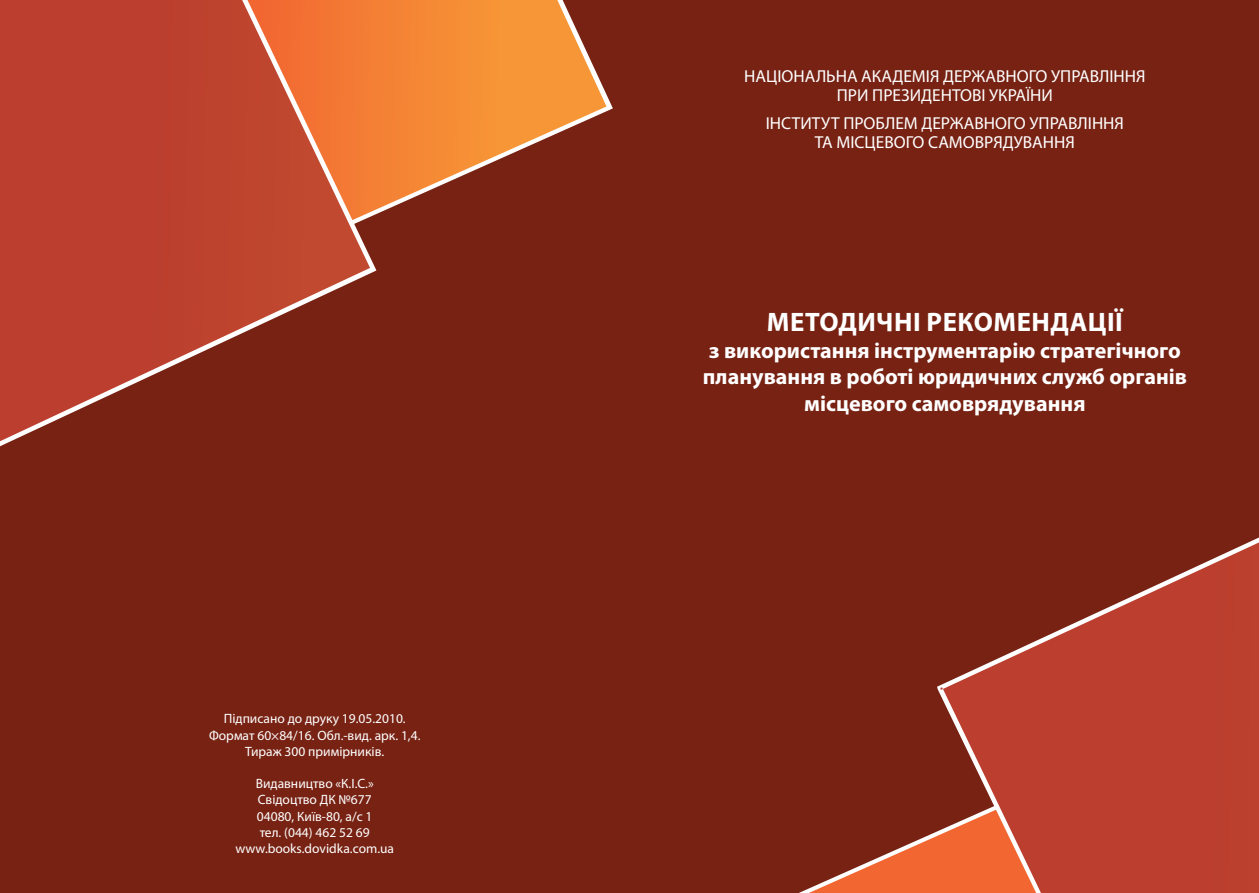
<style>
.page{position:relative;width:1259px;height:893px;background:#772213}
.page>*{position:absolute;margin:0;border:0;box-sizing:border-box;transform-origin:0 0}
.t1{font:700 26.85px "Myriad Pro";letter-spacing:.02em;color:#fff}
.t2{font:700 22.05px/26.5px "Myriad Pro";color:#fff;text-align:center}
.t3{font:17.4px/18.9px "Myriad Pro";color:#fff;text-align:center}
.t4{font:13.5px/16.2px "Myriad Pro";color:#fff;text-align:center}
</style>
<div class="page">
<div style="left:744px;top:456px;width:193px;height:437px;background:#772213"></div>
<svg style="left:376px;top:0;width:237px;height:422px;background:#a34921"></svg>
<svg style="left:0;top:0;width:376px;height:488px;background:#af402b"></svg>
<svg style="left:937px;top:436px;width:322px;height:457px;background:#a23827"></svg>
<p class="t4" style="left:209px;top:711px;width:213px">Підписано до друку 19.05.2010.<br>Формат 60×84/16. Обл.-вид. арк. 1,4.<br>Тираж 300 примірників.</p>
<p class="t4" style="left:235px;top:775px;width:160px">Видавництво «К.І.С.»<br>Свідоцтво ДК №677<br>04080, Київ-80, а/с 1<br>тел. (044) 462 52 69 www.books.dovidka.com.ua</p>
<p class="t3" style="left:744px;top:66px;width:403px">НАЦІОНАЛЬНА АКАДЕМІЯ ДЕРЖАВНОГО УПРАВЛІННЯ<br>ПРИ ПРЕЗИДЕНТОВІ УКРАЇНИ</p>
<p class="t3" style="left:766px;top:113px;width:360px">ІНСТИТУТ ПРОБЛЕМ ДЕРЖАВНОГО УПРАВЛІННЯ<br>ТА МІСЦЕВОГО САМОВРЯДУВАННЯ</p>
<h1 class="t1" style="left:767px;top:305px;width:357px">Методичні рекомендації</h1>
<h2 class="t2" style="left:703px;top:336px;width:486px">з використання інструментарію стратегічного планування в роботі юридичних служб органів місцевого самоврядування</h2>
</div>
